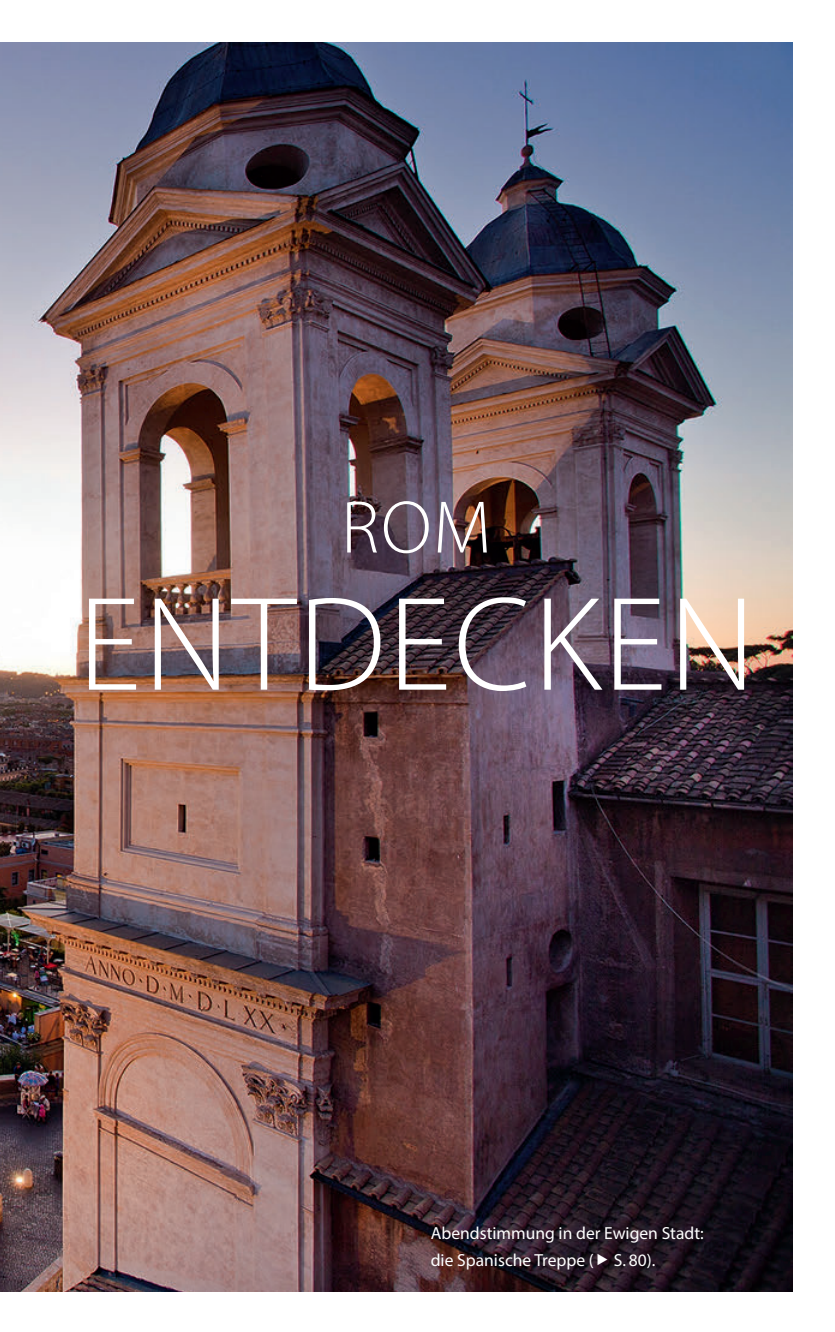
<style>
.page{position:relative;width:835px;height:1332px;background:#fff}
.page>*{position:absolute;margin:0;border:0;box-sizing:border-box;transform-origin:0 0}
.t1{font:300 135px "Myriad Pro";letter-spacing:.02em;color:#fff}
.t2{font:300 75px "Myriad Pro";color:#fff}
.t3{font:17.5px/26.2px "Myriad Pro";color:#fff}
</style>
<div class="page">
<img style="left:0;top:43px;width:792px;height:1248px">
<svg style="left:598px;top:1253px;width:9px;height:11px"></svg>
<p class="t2" style="left:341px;top:486px;width:142px">ROM</p>
<p class="t1" style="left:78px;top:570px;width:592px">ENTDECKEN</p>
<p class="t3" style="left:431px;top:1220px;width:274px">Abendstimmung in der Ewigen Stadt: die Spanische Treppe ( S. 80).</p>
</div>
